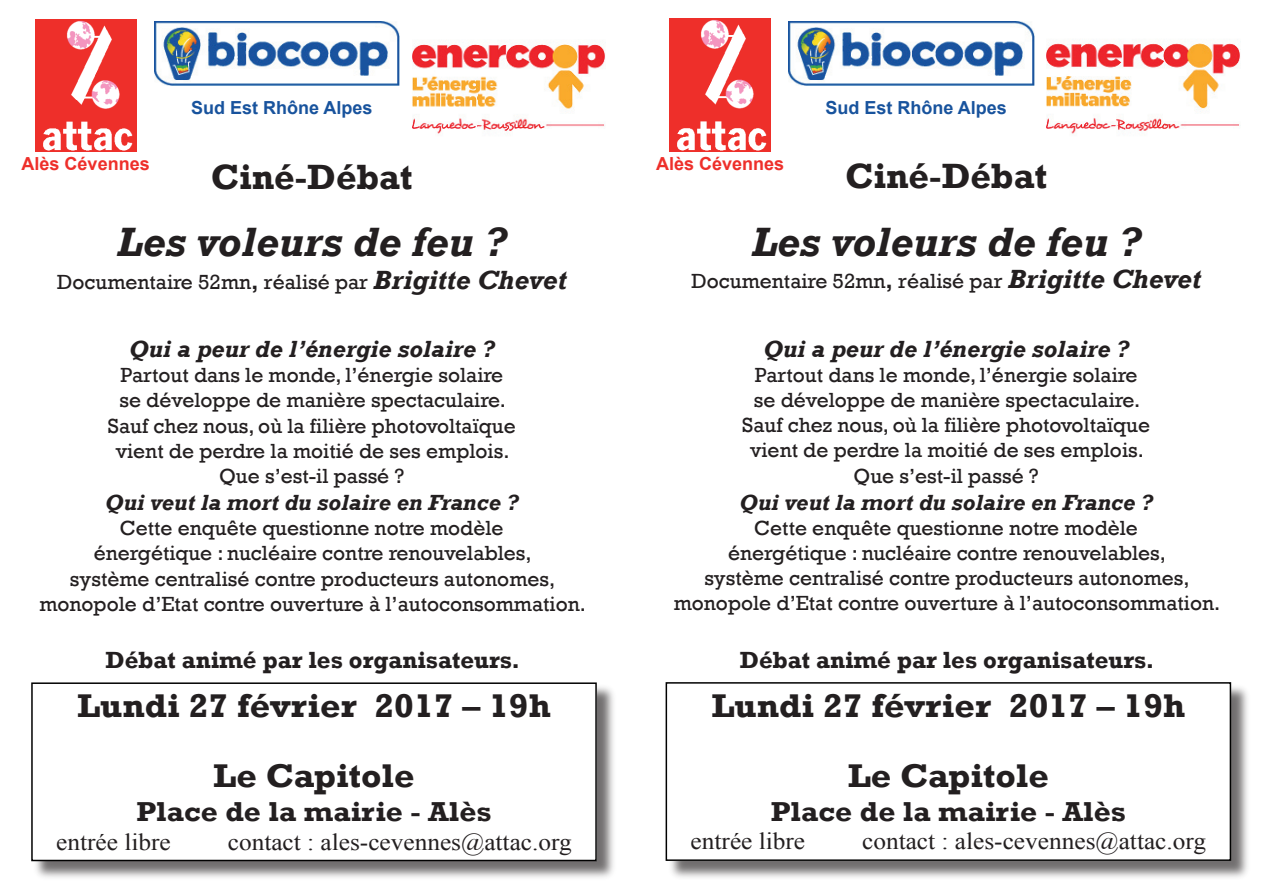
<style>
.page{position:relative;width:1263px;height:893px;background:#fff}
.page>*{position:absolute;margin:0;border:0;box-sizing:border-box;transform-origin:0 0}
.t1{font:italic 700 42px "Rockwell";color:#231f20}
.t2{font:700 36px "Rockwell";color:#231f20}
.t3{font:700 33.75px/69.9px "Rockwell";color:#231f20;text-align:center;scale:1.06 1}
.t4{font:700 28.05px "Rockwell";color:#231f20;scale:1.06 1}
.t5{font:700 24px "Rockwell";color:#231f20}
.t6{font:italic 700 24px "Rockwell";color:#231f20}
.t7{font:23.85px "Times New Roman";color:#231f20;scale:1.06 1}
.t8{font:italic 700 22.5px "Rockwell";color:#231f20}
.t9{font:21px/25.2px "Rockwell";color:#231f20;text-align:center}
.t10{font:700 18px "Arial";color:#18539d}
.t11{font:700 18px "Arial";color:#ee2f2a}
.s1{font-weight:700}
.s2{font-weight:700;font-style:italic;font-size:27px}
</style>
<div class="page">
<img style="left:35px;top:19px;width:101px;height:133px">
<img style="left:412px;top:42px;width:194px;height:93px">
<img style="left:154px;top:22px;width:246px;height:64px">
<div style="left:33px;top:684px;width:584px;height:196px;background:#231f20;opacity:.65"></div>
<div style="left:32px;top:683px;width:564px;height:177px;background:#fff"></div>
<div style="left:31px;top:682px;width:566px;height:179px;border:2px solid #000"></div>
<img style="left:670px;top:19px;width:101px;height:132px">
<img style="left:1046px;top:43px;width:194px;height:91px">
<img style="left:789px;top:22px;width:245px;height:63px">
<div style="left:667px;top:684px;width:584px;height:196px;background:#231f20;opacity:.65"></div>
<div style="left:666px;top:683px;width:564px;height:177px;background:#fff"></div>
<div style="left:666px;top:682px;width:565px;height:179px;border:2px solid #000"></div>
<p class="t10" style="left:191px;top:96px;width:183px">Sud Est Rhône Alpes</p>
<p class="t11" style="left:22px;top:152px;width:130px">Alès Cévennes</p>
<h2 class="t2" style="left:211px;top:155px;width:203px">Ciné-Débat</h2>
<h1 class="t1" style="left:117px;top:217px;width:392px">Les voleurs de feu ?</h1>
<p class="t9" style="left:57px;top:269px;width:511px">Documentaire 52mn<span class="s1">,</span> réalisé par <span class="s2">Brigitte Chevet</span></p>
<p class="t6" style="left:129px;top:335px;width:368px">Qui a peur de l’énergie solaire ?</p>
<p class="t9" style="left:108px;top:363px;width:409px">Partout dans le monde, l’énergie solaire se développe de manière spectaculaire.<br>Sauf chez nous, où la filière photovoltaïque vient de perdre la moitié de ses emplois.<br>Que s’est-il passé ?</p>
<p class="t8" style="left:105px;top:489px;width:415px">Qui veut la mort du solaire en France ?</p>
<p class="t9" style="left:39px;top:516px;width:548px">Cette enquête questionne notre modèle<br>énergétique : nucléaire contre renouvelables,<br>système centralisé contre producteurs autonomes, monopole d’Etat contre ouverture à l’autoconsommation.</p>
<p class="t5" style="left:105px;top:646px;width:416px">Débat animé par les organisateurs.</p>
<h3 class="t3" style="left:77px;top:671px;width:449px">Lundi 27 février 2017 – 19h<br>Le Capitole</h3>
<h3 class="t4" style="left:136px;top:795px;width:337px">Place de la mairie - Alès</h3>
<p class="t7" style="left:56px;top:826px;width:110px">entrée libre</p>
<p class="t7" style="left:228px;top:826px;width:326px">contact : ales-cevennes@attac.org</p>
<p class="t10" style="left:825px;top:95px;width:183px">Sud Est Rhône Alpes</p>
<p class="t11" style="left:656px;top:152px;width:130px">Alès Cévennes</p>
<h2 class="t2" style="left:845px;top:154px;width:203px">Ciné-Débat</h2>
<h1 class="t1" style="left:751px;top:217px;width:392px">Les voleurs de feu ?</h1>
<p class="t9" style="left:692px;top:269px;width:511px">Documentaire 52mn<span class="s1">,</span> réalisé par <span class="s2">Brigitte Chevet</span></p>
<p class="t6" style="left:763px;top:334px;width:368px">Qui a peur de l’énergie solaire ?</p>
<p class="t9" style="left:742px;top:362px;width:409px">Partout dans le monde, l’énergie solaire se développe de manière spectaculaire.<br>Sauf chez nous, où la filière photovoltaïque vient de perdre la moitié de ses emplois.<br>Que s’est-il passé ?</p>
<p class="t8" style="left:739px;top:489px;width:415px">Qui veut la mort du solaire en France ?</p>
<p class="t9" style="left:674px;top:515px;width:548px">Cette enquête questionne notre modèle<br>énergétique : nucléaire contre renouvelables,<br>système centralisé contre producteurs autonomes, monopole d’Etat contre ouverture à l’autoconsommation.</p>
<p class="t5" style="left:740px;top:645px;width:416px">Débat animé par les organisateurs.</p>
<h3 class="t3" style="left:711px;top:671px;width:449px">Lundi 27 février 2017 – 19h<br>Le Capitole</h3>
<h3 class="t4" style="left:771px;top:794px;width:337px">Place de la mairie - Alès</h3>
<p class="t7" style="left:691px;top:825px;width:110px">entrée libre</p>
<p class="t7" style="left:862px;top:825px;width:326px">contact : ales-cevennes@attac.org</p>
</div>
